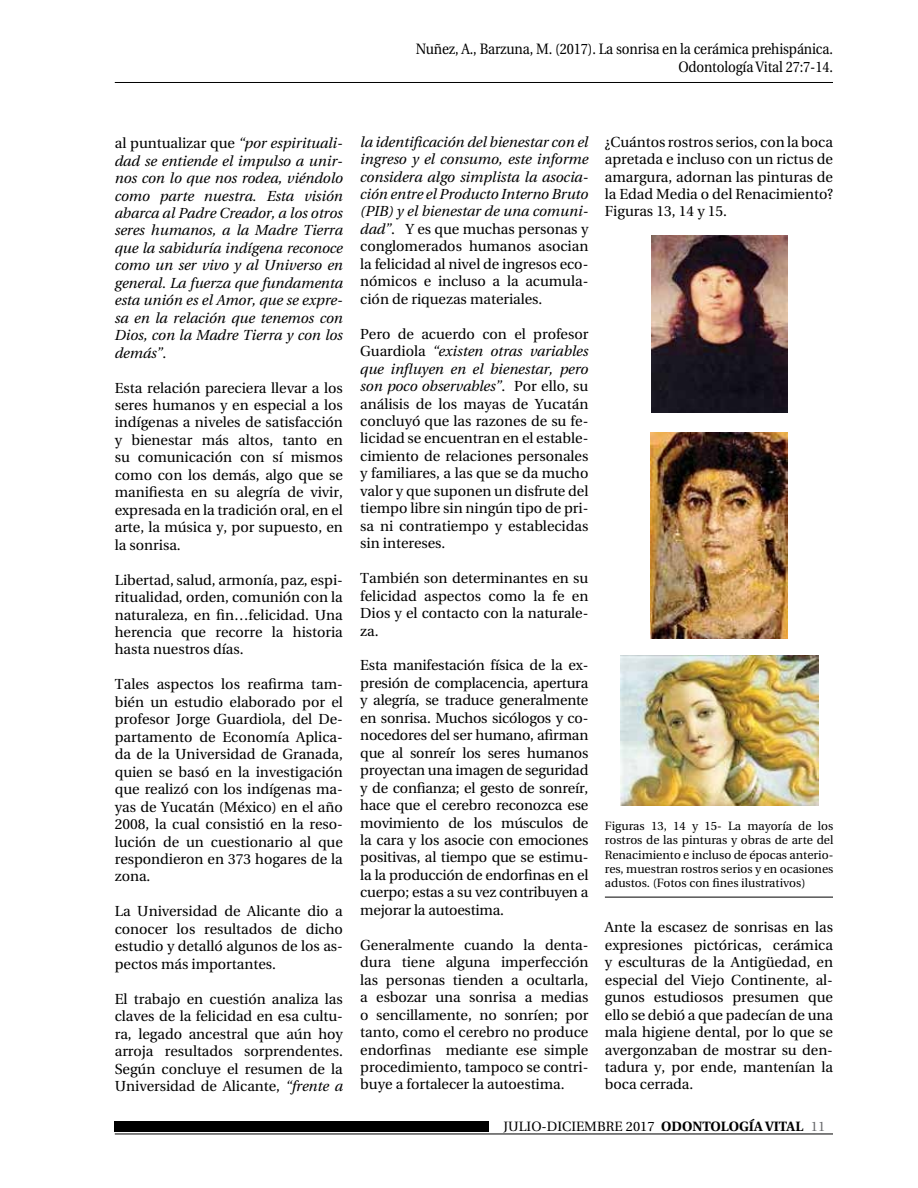
<style>
.page{position:relative;width:918px;height:1188px;background:#fff}
.page>*{position:absolute;margin:0;border:0;box-sizing:border-box;transform-origin:0 0}
.t1{font:15px/18px "Utopia";letter-spacing:-.01em;color:#000;text-align:right;scale:.9 1}
.t2{font:14.55px/17.4px "Utopia";letter-spacing:-.005em;color:#000;text-align:justify}
.t3{font:italic 14.55px/17.4px "Utopia";letter-spacing:-.005em;color:#000;text-align:justify}
.t4{font:13.5px "Utopia";color:#000}
.t5{font:12px/14.4px "Utopia";color:#000;text-align:justify}
.s1{font-style:normal}
.s2{font-style:italic}
.s3{font-weight:700}
.s4{color:#6d6e71}
</style>
<div class="page">
<div style="left:115px;top:1121px;width:374px;height:11px;background:#000"></div>
<hr style="left:115px;top:1134px;width:718px;height:1px;background:#000">
<hr style="left:115px;top:82px;width:718px;height:1px;background:#000">
<img style="left:620px;top:656px;width:198px;height:149px">
<img style="left:650px;top:433px;width:138px;height:205px">
<img style="left:651px;top:236px;width:136px;height:177px">
<hr style="left:605px;top:897px;width:228px;height:1px;background:#000">
<p class="t1" style="left:416px;top:40px;width:465px">Nuñez, A., Barzuna, M. (2017). La sonrisa en la cerámica prehispánica.<br>Odontología Vital 27:7-14.</p>
<p class="t3" style="left:115px;top:135px;width:230px"><span class="s1">al puntualizar que</span> “por espirituali&shy;dad se entiende el impulso a unir&shy;nos con lo que nos rodea, viéndolo como parte nuestra. Esta visión abarca al Padre Creador, a los otros seres humanos, a la Madre Tierra que la sabiduría indígena reconoce como un ser vivo y al Universo en general. La fuerza que fundamenta esta unión es el Amor, que se expre&shy;sa en la relación que tenemos con Dios, con la Madre Tierra y con los demás”<span class="s1">.</span></p>
<p class="t2" style="left:115px;top:379px;width:230px">Esta relación pareciera llevar a los seres humanos y en especial a los indígenas a niveles de satisfacción y bienestar más altos, tanto en su comunicación con sí mismos como con los demás, algo que se manifiesta en su alegría de vivir, expresada en la tradición oral, en el arte, la música y, por supuesto, en la sonrisa.</p>
<p class="t2" style="left:115px;top:571px;width:230px">Libertad, salud, armonía, paz, espi&shy;ritualidad, orden, comunión con la naturaleza, en fin…felicidad. Una herencia que recorre la historia hasta nuestros días.</p>
<p class="t2" style="left:115px;top:676px;width:230px">Tales aspectos los reafirma tam&shy;bién un estudio elaborado por el profesor Jorge Guardiola, del De&shy;partamento de Economía Aplica&shy;da de la Universidad de Granada, quien se basó en la investigación que realizó con los indígenas ma&shy;yas de Yucatán (México) en el año 2008, la cual consistió en la reso&shy;lución de un cuestionario al que respondieron en 373 hogares de la zona.</p>
<p class="t2" style="left:115px;top:903px;width:230px">La Universidad de Alicante dio a conocer los resultados de dicho estudio y detalló algunos de los as&shy;pectos más importantes.</p>
<p class="t2" style="left:115px;top:990px;width:230px">El trabajo en cuestión analiza las claves de la felicidad en esa cultu&shy;ra, legado ancestral que aún hoy arroja resultados sorprendentes.<br>Según concluye el resumen de la Universidad de Alicante, <span class="s2">“frente a</span></p>
<p class="t3" style="left:360px;top:133px;width:230px">la identificación del bienestar con el ingreso y el consumo, este informe considera algo simplista la asocia&shy;ción entre el Producto Interno Bruto (PIB) y el bienestar de una comuni&shy;dad”<span class="s1">. Y es que muchas personas y conglomerados humanos asocian la felicidad al nivel de ingresos eco&shy;nómicos e incluso a la acumula&shy;ción de riquezas materiales.</span></p>
<p class="t2" style="left:360px;top:325px;width:230px">Pero de acuerdo con el profesor Guardiola <span class="s2">“existen otras variables que influyen en el bienestar, pero son poco observables”</span>. Por ello, su análisis de los mayas de Yucatán concluyó que las razones de su fe&shy;licidad se encuentran en el estable&shy;cimiento de relaciones personales y familiares, a las que se da mucho valor y que suponen un disfrute del tiempo libre sin ningún tipo de pri&shy;sa ni contratiempo y establecidas sin intereses.</p>
<p class="t2" style="left:360px;top:570px;width:230px">También son determinantes en su felicidad aspectos como la fe en Dios y el contacto con la naturale&shy;za.</p>
<p class="t2" style="left:360px;top:657px;width:230px">Esta manifestación física de la ex&shy;presión de complacencia, apertura y alegría, se traduce generalmente en sonrisa. Muchos sicólogos y co&shy;nocedores del ser humano, afirman que al sonreír los seres humanos proyectan una imagen de seguridad y de confianza; el gesto de sonreír, hace que el cerebro reconozca ese movimiento de los músculos de la cara y los asocie con emociones positivas, al tiempo que se estimu&shy;la la producción de endorfinas en el cuerpo; estas a su vez contribuyen a mejorar la autoestima.</p>
<p class="t2" style="left:360px;top:936px;width:230px">Generalmente cuando la denta&shy;dura tiene alguna imperfección las personas tienden a ocultarla, a esbozar una sonrisa a medias o sencillamente, no sonríen; por tanto, como el cerebro no produce endorfinas mediante ese simple procedimiento, tampoco se contri&shy;buye a fortalecer la autoestima.</p>
<p class="t2" style="left:605px;top:133px;width:230px">¿Cuántos rostros serios, con la boca apretada e incluso con un rictus de amargura, adornan las pinturas de la Edad Media o del Renacimiento?<br>Figuras 13, 14 y 15.</p>
<p class="t5" style="left:605px;top:819px;width:230px">Figuras 13, 14 y 15- La mayoría de los rostros de las pinturas y obras de arte del Renacimiento e incluso de épocas anterio&shy;res, muestran rostros serios y en ocasiones adustos. (Fotos con fines ilustrativos)</p>
<p class="t2" style="left:605px;top:919px;width:230px">Ante la escasez de sonrisas en las expresiones pictóricas, cerámica y esculturas de la Antigüedad, en especial del Viejo Continente, al&shy;gunos estudiosos presumen que ello se debió a que padecían de una mala higiene dental, por lo que se avergonzaban de mostrar su den&shy;tadura y, por ende, mantenían la boca cerrada.</p>
<p class="t4" style="left:504px;top:1119px;width:323px">JULIO-DICIEMBRE 2017 <span class="s3">ODONTOLOGÍA VITAL</span> <span class="s4">11</span></p>
</div>
